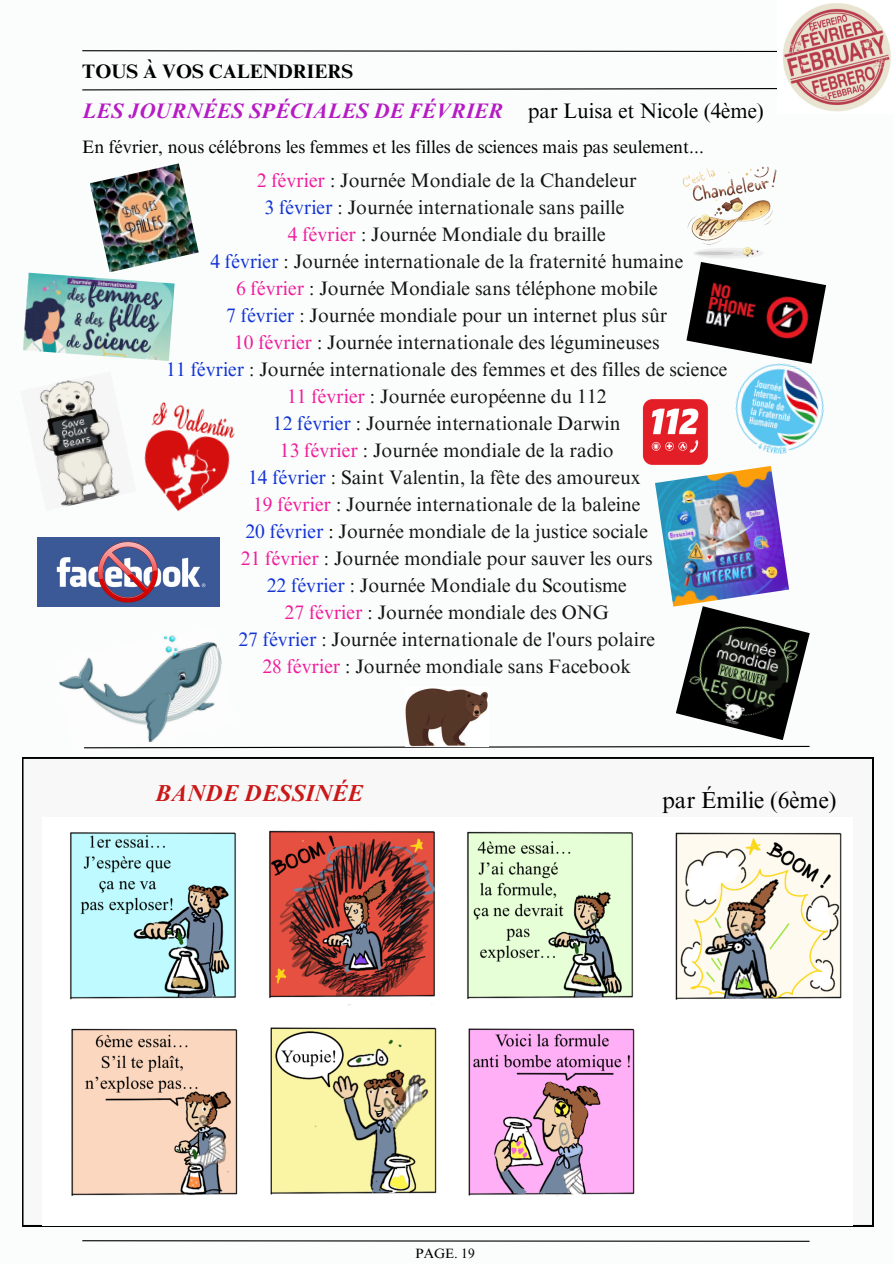
<style>
.page{position:relative;width:894px;height:1264px;background:#fff}
.page>*{position:absolute;margin:0;border:0;box-sizing:border-box;transform-origin:0 0}
.t1{font:23.1px "Times NRMT Pro";color:#000}
.t2{font:italic 700 23.1px "Times NRMT Pro";color:#cb1818}
.t3{font:italic 700 21px "Times NRMT Pro";color:#b61bc4}
.t4{font:21px "Times NRMT Pro";color:#000}
.t5{font:19.5px/27px "Times NRMT Pro";color:#141414;text-align:center}
.t6{font:700 19.5px "Times NRMT Pro";color:#000}
.t7{font:18px "Times NRMT Pro";color:#000}
.t8{font:13.5px "Times NRMT Pro";color:#000}
.s1{color:#f11c9c}
.s2{color:#1333d4}
.s3{color:#000}
</style>
<div class="page">
<div style="left:0;top:0;width:893px;height:1263px;background:#fafdfc"></div>
<svg style="left:82px;top:1240px;width:728px;height:2px"></svg>
<svg style="left:82px;top:50px;width:695px;height:2px"></svg>
<svg style="left:82px;top:88px;width:695px;height:3px"></svg>
<img style="left:783px;top:3px;width:108px;height:109px">
<img style="left:59px;top:635px;width:163px;height:107px">
<svg style="left:84px;top:745px;width:726px;height:4px"></svg>
<img style="left:405px;top:688px;width:83px;height:58px">
<img style="left:90px;top:163px;width:109px;height:109px">
<img style="left:144px;top:402px;width:91px;height:110px">
<img style="left:686px;top:262px;width:139px;height:91px">
<img style="left:735px;top:353px;width:89px;height:101px">
<img style="left:655px;top:466px;width:133px;height:140px">
<img style="left:23px;top:273px;width:151px;height:88px">
<img style="left:642px;top:399px;width:66px;height:66px">
<img style="left:675px;top:606px;width:134px;height:134px">
<img style="left:39px;top:380px;width:81px;height:127px">
<img style="left:37px;top:537px;width:182px;height:69px">
<svg style="left:22px;top:757px;width:850px;height:468px"></svg>
<img style="left:682px;top:166px;width:95px;height:93px">
<img style="left:42px;top:817px;width:810px;height:407px">
<p class="t6" style="left:82px;top:64px;width:272px">TOUS À VOS CALENDRIERS</p>
<p class="t3" style="left:82px;top:103px;width:422px">LES JOURNÉES SPÉCIALES DE FÉVRIER</p>
<h1 class="t4" style="left:527px;top:103px;width:237px">par Luisa et Nicole (4ème)</h1>
<h2 class="t7" style="left:82px;top:140px;width:623px">En février, nous célébrons les femmes et les filles de sciences mais pas seulement...</h2>
<p class="t5" style="left:166px;top:169px;width:562px"><span class="s1">2 février</span> : Journée Mondiale de la Chandeleur<br><span class="s2">3 février</span> : Journée internationale sans paille<br><span class="s1">4 février</span> : Journée Mondiale du braille<br><span class="s2">4 février</span> : Journée internationale de la fraternité humaine<br><span class="s1">6 février</span> : Journée Mondiale sans téléphone mobile<br><span class="s2">7 février</span> : Journée mondiale pour un internet plus sûr<br><span class="s1">10 février</span> : Journée internationale des légumineuses<br><span class="s2">11 février</span> : Journée internationale des femmes et des filles de science <span class="s1">11 février</span> : Journée européenne du 112<br><span class="s2">12 février</span> : Journée internationale Darwin<br><span class="s1">13 février</span> : Journée mondiale de la radio<br><span class="s2">14 février</span> : Saint Valentin, la fête des amoureux<br><span class="s1">19 février</span> : Journée internationale de la baleine<br><span class="s2">20 février</span> <span class="s3">:</span> Journée mondiale de la justice sociale<br><span class="s1">21 février</span> : Journée mondiale pour sauver les ours<br><span class="s2">22 février</span> : Journée Mondiale du Scoutisme<br><span class="s1">27 février</span> : Journée mondiale des ONG<br><span class="s2">27 février</span> : Journée internationale de l'ours polaire<br><span class="s1">28 février</span> : Journée mondiale sans Facebook</p>
<h4 class="t2" style="left:155px;top:784px;width:209px">BANDE DESSINÉE</h4>
<p class="t1" style="left:661px;top:791px;width:176px">par Émilie (6ème)</p>
<h3 class="t8" style="left:415px;top:1248px;width:61px">PAGE. 19</h3>
</div>
